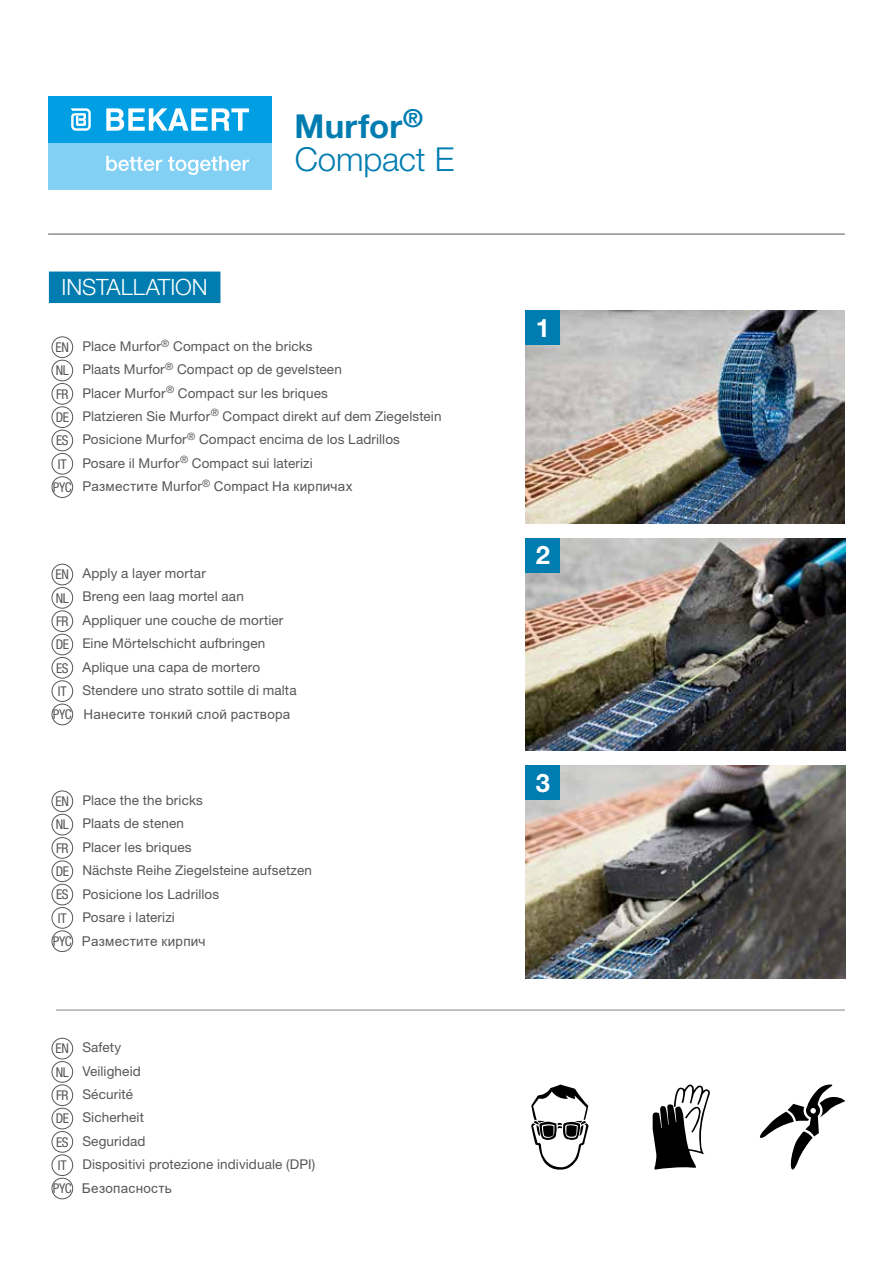
<style>
.page{position:relative;width:893px;height:1263px;background:#fff}
.page>*{position:absolute;margin:0;border:0;box-sizing:border-box;transform-origin:0 0}
.t1{font:300 33px/33px "Helvetica Neue LTW1 G";letter-spacing:-.005em;color:#007cb0}
.t2{font:700 25.5px "Helvetica Neue LTW1 G";color:#fff}
.t3{font:300 22.5px "Helvetica Neue LTW1 G";letter-spacing:-.005em;color:#fff}
.t4{font:13.5px/23.5px "Helvetica Neue LTW1 G";letter-spacing:.01em;color:#575756}
.t5{font:13.5px "Arial";letter-spacing:.02em;color:#575756}
.t6{font:condensed 13.5px/23.2px "Helvetica Neue LTW1 G";letter-spacing:-.03em;color:#575756;text-align:center}
.s1{font-weight:700}
</style>
<div class="page">
<div style="left:48px;top:139px;width:223px;height:50px;background:#83d0f5"></div>
<div style="left:48px;top:96px;width:223px;height:47px;background:#009fe3"></div>
<svg style="left:70px;top:108px;width:21px;height:23px"></svg>
<svg style="left:106px;top:108px;width:143px;height:23px"></svg>
<svg style="left:106px;top:156px;width:56px;height:15px"></svg>
<svg style="left:168px;top:156px;width:81px;height:19px"></svg>
<hr style="left:48px;top:234px;width:797px;height:1px;background:#545656">
<div style="left:49px;top:272px;width:171px;height:31px;background:#007cb0"></div>
<svg style="left:531px;top:1084px;width:57px;height:85px"></svg>
<svg style="left:653px;top:1084px;width:57px;height:85px"></svg>
<svg style="left:760px;top:1084px;width:85px;height:85px"></svg>
<img style="left:526px;top:311px;width:319px;height:212px">
<img style="left:526px;top:538px;width:319px;height:213px">
<img style="left:526px;top:765px;width:319px;height:213px">
<div style="left:52px;top:337px;width:21px;height:21px;border:1px solid #575756;border-radius:50%"></div>
<div style="left:52px;top:360px;width:21px;height:21px;border:1px solid #575756;border-radius:50%"></div>
<div style="left:52px;top:383px;width:21px;height:21px;border:1px solid #575756;border-radius:50%"></div>
<div style="left:52px;top:407px;width:21px;height:21px;border:1px solid #575756;border-radius:50%"></div>
<div style="left:52px;top:430px;width:21px;height:21px;border:1px solid #575756;border-radius:50%"></div>
<div style="left:52px;top:453px;width:21px;height:21px;border:1px solid #575756;border-radius:50%"></div>
<div style="left:52px;top:477px;width:21px;height:21px;border:1px solid #575756;border-radius:50%"></div>
<div style="left:52px;top:564px;width:21px;height:21px;border:1px solid #575756;border-radius:50%"></div>
<div style="left:52px;top:587px;width:21px;height:21px;border:1px solid #575756;border-radius:50%"></div>
<div style="left:52px;top:611px;width:21px;height:21px;border:1px solid #575756;border-radius:50%"></div>
<div style="left:52px;top:634px;width:21px;height:21px;border:1px solid #575756;border-radius:50%"></div>
<div style="left:52px;top:657px;width:21px;height:21px;border:1px solid #575756;border-radius:50%"></div>
<div style="left:52px;top:681px;width:21px;height:21px;border:1px solid #575756;border-radius:50%"></div>
<div style="left:52px;top:704px;width:21px;height:21px;border:1px solid #575756;border-radius:50%"></div>
<div style="left:52px;top:791px;width:21px;height:21px;border:1px solid #575756;border-radius:50%"></div>
<div style="left:52px;top:1038px;width:21px;height:21px;border:1px solid #575756;border-radius:50%"></div>
<div style="left:52px;top:814px;width:21px;height:21px;border:1px solid #575756;border-radius:50%"></div>
<div style="left:52px;top:1061px;width:21px;height:21px;border:1px solid #575756;border-radius:50%"></div>
<div style="left:52px;top:837px;width:21px;height:21px;border:1px solid #575756;border-radius:50%"></div>
<div style="left:52px;top:1085px;width:21px;height:21px;border:1px solid #575756;border-radius:50%"></div>
<div style="left:52px;top:861px;width:21px;height:21px;border:1px solid #575756;border-radius:50%"></div>
<div style="left:52px;top:1108px;width:21px;height:21px;border:1px solid #575756;border-radius:50%"></div>
<div style="left:52px;top:884px;width:21px;height:21px;border:1px solid #575756;border-radius:50%"></div>
<div style="left:52px;top:1131px;width:21px;height:21px;border:1px solid #575756;border-radius:50%"></div>
<div style="left:52px;top:907px;width:21px;height:21px;border:1px solid #575756;border-radius:50%"></div>
<div style="left:52px;top:1155px;width:21px;height:21px;border:1px solid #575756;border-radius:50%"></div>
<div style="left:52px;top:931px;width:21px;height:21px;border:1px solid #575756;border-radius:50%"></div>
<div style="left:52px;top:1178px;width:21px;height:21px;border:1px solid #575756;border-radius:50%"></div>
<div style="left:526px;top:311px;width:34px;height:34px;background:#007cb0"></div>
<div style="left:526px;top:538px;width:34px;height:34px;background:#007cb0"></div>
<div style="left:526px;top:765px;width:34px;height:34px;background:#007cb0"></div>
<hr style="left:56px;top:1010px;width:789px;height:1px;background:#828586">
<h3 class="t3" style="left:62px;top:273px;width:148px">INSTALLATION</h3>
<h1 class="t1" style="left:295px;top:110px;width:161px"><span class="s1">Murfor</span><sup>®<br></sup>Compact E</h1>
<p class="t6" style="left:56px;top:336px;width:15px">EN</p>
<p class="t4" style="left:82px;top:334px;width:232px">Place Murfor<sup>®</sup> Compact on the bricks</p>
<p class="t6" style="left:56px;top:359px;width:15px">NL</p>
<p class="t4" style="left:82px;top:358px;width:261px">Plaats Murfor<sup>®</sup> Compact op de gevelsteen</p>
<p class="t6" style="left:56px;top:382px;width:14px">FR</p>
<p class="t4" style="left:82px;top:381px;width:247px">Placer Murfor<sup>®</sup> Compact sur les briques</p>
<p class="t6" style="left:56px;top:406px;width:15px">DE</p>
<p class="t4" style="left:82px;top:404px;width:361px">Platzieren Sie Murfor<sup>®</sup> Compact direkt auf dem Ziegelstein</p>
<p class="t6" style="left:56px;top:429px;width:14px">ES</p>
<p class="t4" style="left:82px;top:428px;width:319px">Posicione Murfor<sup>®</sup> Compact encima de los Ladrillos</p>
<p class="t6" style="left:58px;top:452px;width:10px">IT</p>
<p class="t4" style="left:82px;top:451px;width:232px">Posare il Murfor<sup>®</sup> Compact sui laterizi</p>
<p class="t6" style="left:53px;top:476px;width:20px">PYC</p>
<p class="t5" style="left:82px;top:477px;width:272px">Разместите Murfor<sup>®</sup> Compact На кирпичах</p>
<p class="t6" style="left:53px;top:563px;width:20px">EN<br>NL<br>FR<br>DE<br>ES<br>IT<br>PYC</p>
<p class="t4" style="left:82px;top:561px;width:216px">Apply a layer mortar<br>Breng een laag mortel aan<br>Appliquer une couche de mortier<br>Eine Mörtelschicht aufbringen<br>Aplique una capa de mortero<br>Stendere uno strato sottile di malta</p>
<p class="t5" style="left:84px;top:705px;width:208px">Нанесите тонкий слой раствора</p>
<p class="t6" style="left:56px;top:790px;width:15px">EN</p>
<p class="t4" style="left:82px;top:788px;width:122px">Place the the bricks</p>
<p class="t6" style="left:56px;top:813px;width:15px">NL</p>
<p class="t4" style="left:82px;top:811px;width:103px">Plaats de stenen</p>
<p class="t6" style="left:56px;top:836px;width:14px">FR</p>
<p class="t4" style="left:82px;top:835px;width:111px">Placer les briques</p>
<p class="t6" style="left:56px;top:860px;width:15px">DE</p>
<p class="t4" style="left:82px;top:858px;width:231px">Nächste Reihe Ziegelsteine aufsetzen</p>
<p class="t6" style="left:56px;top:883px;width:14px">ES</p>
<p class="t4" style="left:82px;top:882px;width:138px">Posicione los Ladrillos</p>
<p class="t6" style="left:58px;top:906px;width:10px">IT</p>
<p class="t4" style="left:82px;top:905px;width:94px">Posare i laterizi</p>
<p class="t6" style="left:53px;top:930px;width:20px">PYC</p>
<p class="t5" style="left:82px;top:932px;width:125px">Разместите кирпич</p>
<p class="t6" style="left:56px;top:1037px;width:15px">EN</p>
<p class="t4" style="left:82px;top:1035px;width:40px">Safety</p>
<p class="t6" style="left:56px;top:1060px;width:15px">NL</p>
<p class="t4" style="left:82px;top:1059px;width:60px">Veiligheid</p>
<p class="t6" style="left:56px;top:1084px;width:14px">FR</p>
<p class="t4" style="left:82px;top:1082px;width:52px">Sécurité</p>
<p class="t6" style="left:56px;top:1107px;width:15px">DE</p>
<p class="t4" style="left:82px;top:1106px;width:63px">Sicherheit</p>
<p class="t6" style="left:56px;top:1130px;width:14px">ES</p>
<p class="t4" style="left:82px;top:1129px;width:65px">Seguridad</p>
<p class="t6" style="left:58px;top:1154px;width:10px">IT</p>
<p class="t4" style="left:82px;top:1153px;width:234px">Dispositivi protezione individuale (DPI)</p>
<p class="t6" style="left:53px;top:1177px;width:20px">PYC</p>
<p class="t5" style="left:82px;top:1179px;width:91px">Безопасность</p>
<h2 class="t2" style="left:536px;top:312px;width:16px">1</h2>
<h2 class="t2" style="left:536px;top:539px;width:16px">2</h2>
<h2 class="t2" style="left:536px;top:767px;width:16px">3</h2>
</div>
